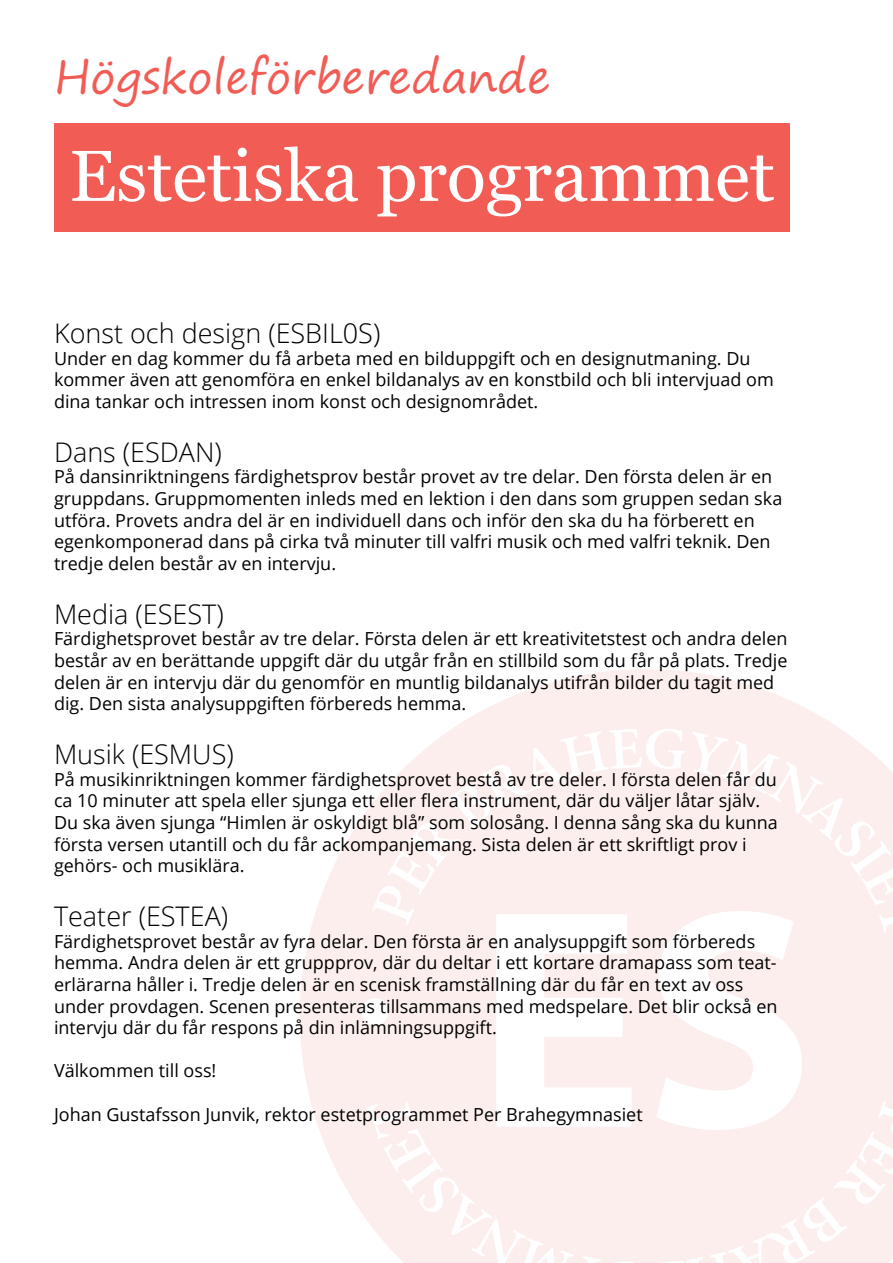
<style>
.page{position:relative;width:893px;height:1263px;background:#fff}
.page>*{position:absolute;margin:0;border:0;box-sizing:border-box;transform-origin:0 0}
.t1{font:72px "Georgia";color:#fff}
.t2{font:45px "Segoe Print";color:#f15c55}
.t3{font:300 27px "Open Sans";color:#000}
.t4{font:18px/21.6px "Open Sans";color:#000}
</style>
<div class="page">
<div style="left:54px;top:123px;width:735px;height:109px;background:#f15c55"></div>
<svg style="left:300px;top:669px;width:538px;height:551px;fill:#fceeed"></svg>
<svg style="left:367px;top:728px;width:526px;height:535px"></svg>
<div style="left:362px;top:998px;width:27px;height:27px;background:#fff;border-radius:50%"></div>
<h2 class="t2" style="left:54px;top:36px;width:498px">Högskoleförberedande</h2>
<h1 class="t1" style="left:69px;top:132px;width:707px">Estetiska programmet</h1>
<h3 class="t3" style="left:54px;top:315px;width:328px">Konst och design (ESBIL0S)</h3>
<p class="t4" style="left:54px;top:347px;width:721px">Under en dag kommer du få arbeta med en bilduppgift och en designutmaning. Du kommer även att genomföra en enkel bildanalys av en konstbild och bli intervjuad om dina tankar och intressen inom konst och designområdet.</p>
<h3 class="t3" style="left:54px;top:433px;width:169px">Dans (ESDAN)</h3>
<p class="t4" style="left:54px;top:466px;width:730px">På dansinriktningens färdighetsprov består provet av tre delar. Den första delen är en gruppdans. Gruppmomenten inleds med en lektion i den dans som gruppen sedan ska utföra. Provets andra del är en individuell dans och inför den ska du ha förberett en egenkomponerad dans på cirka två minuter till valfri musik och med valfri teknik. Den tredje delen består av en intervju.</p>
<h3 class="t3" style="left:54px;top:595px;width:171px">Media (ESEST)</h3>
<p class="t4" style="left:54px;top:628px;width:735px">Färdighetsprovet består av tre delar. Första delen är ett kreativitetstest och andra delen består av en berättande uppgift där du utgår från en stillbild som du får på plats. Tredje delen är en intervju där du genomför en muntlig bildanalys utifrån bilder du tagit med dig. Den sista analysuppgiften förbereds hemma.</p>
<h3 class="t3" style="left:54px;top:736px;width:181px">Musik (ESMUS)</h3>
<p class="t4" style="left:54px;top:768px;width:725px">På musikinriktningen kommer färdighetsprovet bestå av tre deler. I första delen får du ca 10 minuter att spela eller sjunga ett eller flera instrument, där du väljer låtar själv.<br>Du ska även sjunga “Himlen är oskyldigt blå” som solosång. I denna sång ska du kunna första versen utantill och du får ackompanjemang. Sista delen är ett skriftligt prov i gehörs- och musiklära.</p>
<h3 class="t3" style="left:54px;top:898px;width:176px">Teater (ESTEA)</h3>
<p class="t4" style="left:54px;top:930px;width:725px">Färdighetsprovet består av fyra delar. Den första är en analysuppgift som förbereds hemma. Andra delen är ett gruppprov, där du deltar i ett kortare dramapass som teat&shy;erlärarna håller i. Tredje delen är en scenisk framställning där du får en text av oss under provdagen. Scenen presenteras tillsammans med medspelare. Det blir också en intervju där du får respons på din inlämningsuppgift.</p>
<p class="t4" style="left:54px;top:1060px;width:164px">Välkommen till oss!</p>
<p class="t4" style="left:54px;top:1103px;width:590px">Johan Gustafsson Junvik, rektor estetprogrammet Per Brahegymnasiet</p>
</div>
